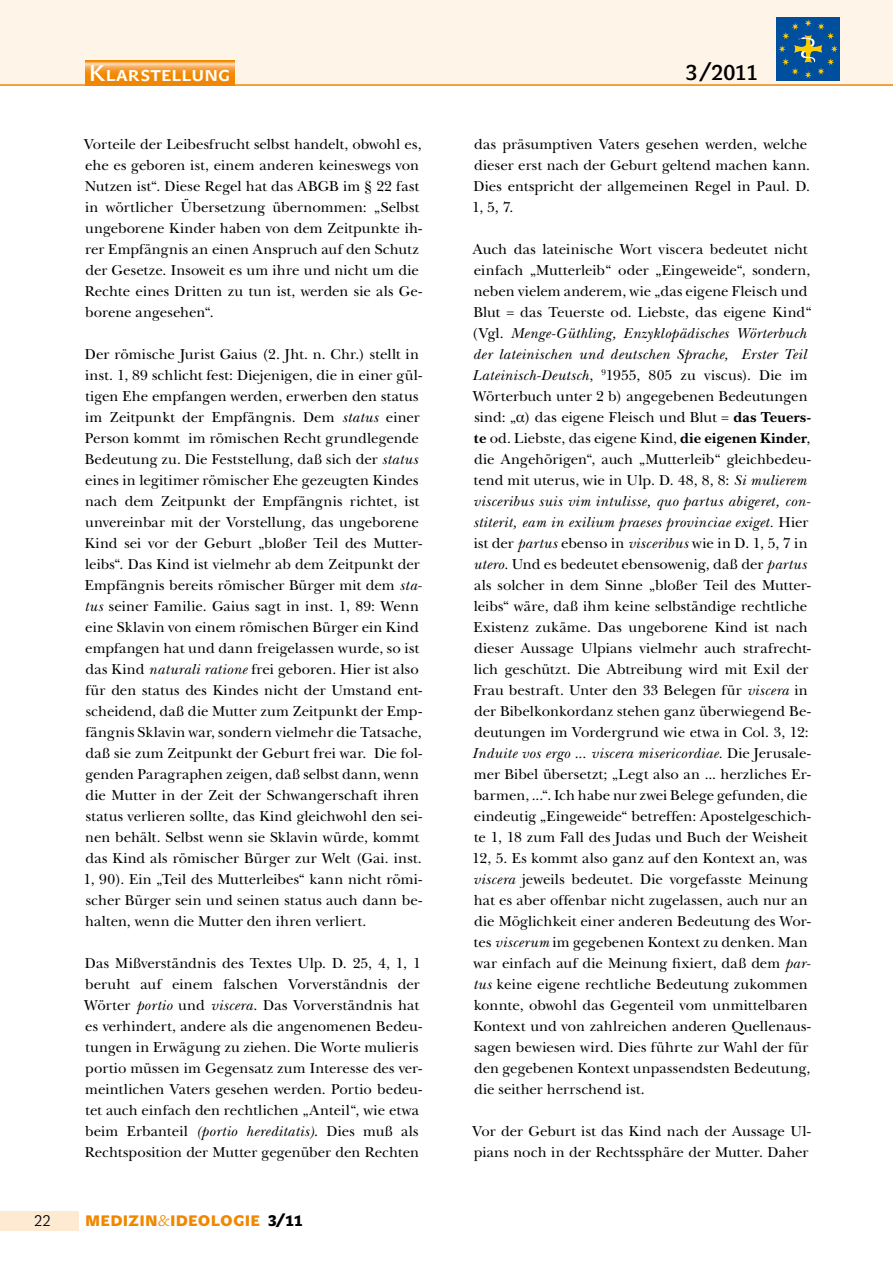
<style>
.page{position:relative;width:893px;height:1263px;background:#fff}
.page>*{position:absolute;margin:0;border:0;box-sizing:border-box;transform-origin:0 0}
.t1{font:22.5px "John Sans Medium Pro";letter-spacing:.02em;color:#fff}
.t2{font:21px "John Sans Medium Pro";color:#000}
.t3{font:15px/21px "New Baskerville Std";color:#000}
.t4{font:15px "John Sans Black Pro";letter-spacing:.015em;color:#f18700}
.t5{font:15px "John Sans Lite Pro";color:#000}
.s1{font-style:italic}
.s2{font-family:"John Sans Lite Pro"}
.s3{color:#000}
.s4{font-family:"Times"}
.s5{font-weight:700}
</style>
<div class="page">
<div style="left:0;top:1211px;width:79px;height:19px;background:#fee9d2"></div>
<div style="left:0;top:0;width:893px;height:86px;background:#fef4e8"></div>
<hr style="left:0;top:84px;width:893px;height:2px;background:#f18700">
<div style="left:777px;top:17px;width:63px;height:63px;background:#004e9e"></div>
<svg style="left:779px;top:19px;width:59px;height:59px"></svg>
<svg style="left:85px;top:61px;width:149px;height:23px;background:#f4992a"></svg>
<h1 class="t1" style="left:89px;top:60px;width:142px">Klarstellung</h1>
<h2 class="t2" style="left:686px;top:61px;width:74px">3/2011</h2>
<p class="t3" style="left:84px;top:133px;width:339px">Vorteile der Leibesfrucht selbst handelt, obwohl es, ehe es geboren ist, einem anderen keineswegs von Nutzen ist“. Diese Regel hat das ABGB im § 22 fast in wörtlicher Übersetzung übernommen: „Selbst ungeborene Kinder haben von dem Zeitpunkte ih&shy;rer Empfängnis an einen Anspruch auf den Schutz der Gesetze. Insoweit es um ihre und nicht um die Rechte eines Dritten zu tun ist, werden sie als Ge&shy;borene angesehen“.</p>
<p class="t3" style="left:83px;top:343px;width:340px">Der römische Jurist Gaius (2. Jht. n. Chr.) stellt in inst. 1, 89 schlicht fest: Diejenigen, die in einer gül&shy;tigen Ehe empfangen werden, erwerben den status im Zeitpunkt der Empfängnis. Dem <span class="s1">status</span> einer Person kommt im römischen Recht grundlegende Bedeutung zu. Die Feststellung, daß sich der <span class="s1">status </span>eines in legitimer römischer Ehe gezeugten Kindes nach dem Zeitpunkt der Empfängnis richtet, ist unvereinbar mit der Vorstellung, das ungeborene Kind sei vor der Geburt „bloßer Teil des Mutter&shy;leibs“. Das Kind ist vielmehr ab dem Zeitpunkt der Empfängnis bereits römischer Bürger mit dem <span class="s1">sta&shy;tus</span> seiner Familie. Gaius sagt in inst. 1, 89: Wenn eine Sklavin von einem römischen Bürger ein Kind empfangen hat und dann freigelassen wurde, so ist das Kind <span class="s1">naturali ratione</span> frei geboren. Hier ist also für den status des Kindes nicht der Umstand ent&shy;scheidend, daß die Mutter zum Zeitpunkt der Emp&shy;fängnis Sklavin war, sondern vielmehr die Tatsache, daß sie zum Zeitpunkt der Geburt frei war. Die fol&shy;genden Paragraphen zeigen, daß selbst dann, wenn die Mutter in der Zeit der Schwangerschaft ihren status verlieren sollte, das Kind gleichwohl den sei&shy;nen behält. Selbst wenn sie Sklavin würde, kommt das Kind als römischer Bürger zur Welt (Gai. inst.<br>1, 90). Ein „Teil des Mutterleibes“ kann nicht römi&shy;scher Bürger sein und seinen status auch dann be&shy;halten, wenn die Mutter den ihren verliert.</p>
<p class="t3" style="left:84px;top:952px;width:339px">Das Mißverständnis des Textes Ulp. D. 25, 4, 1, 1 beruht auf einem falschen Vorverständnis der Wörter <span class="s1">portio</span> und <span class="s1">viscera</span>. Das Vorverständnis hat es verhindert, andere als die angenomenen Bedeu&shy;tungen in Erwägung zu ziehen. Die Worte mulieris portio müssen im Gegensatz zum Interesse des ver&shy;meintlichen Vaters gesehen werden. Portio bedeu&shy;tet auch einfach den rechtlichen „Anteil“, wie etwa beim Erbanteil <span class="s1">(portio hereditatis)</span>. Dies muß als Rechtsposition der Mutter gegenüber den Rechten</p>
<p class="t5" style="left:34px;top:1212px;width:18px">22</p>
<p class="t4" style="left:85px;top:1212px;width:219px">MEDIZIN<span class="s2">&amp;</span>I DEOLOGIE <span class="s3">3/11</span></p>
<p class="t3" style="left:472px;top:133px;width:340px">das präsumptiven Vaters gesehen werden, welche dieser erst nach der Geburt geltend machen kann.<br>Dies entspricht der allgemeinen Regel in Paul. D.<br>1, 5, 7.</p>
<p class="t3" style="left:472px;top:238px;width:342px">Auch das lateinische Wort viscera bedeutet nicht einfach „Mutterleib“ oder „Eingeweide“, sondern, neben vielem anderem, wie „das eigene Fleisch und Blut = das Teuerste od. Liebste, das eigene Kind“ (Vgl. <span class="s1">Menge-Güthling, Enzyklopädisches Wörterbuch der lateinischen und deutschen Sprache, Erster Teil Lateinisch-Deutsch</span>, <sup>9</sup>1955, 805 zu viscus). Die im Wörterbuch unter 2 b) angegebenen Bedeutungen sind: „<span class="s4">α</span>) das eigene Fleisch und Blut = <span class="s5">das Teuers&shy;te</span> od. Liebste, das eigene Kind, <span class="s5">die eigenen Kinder</span>, die Angehörigen“, auch „Mutterleib“ gleichbedeu&shy;tend mit uterus, wie in Ulp. D. 48, 8, 8: <span class="s1">Si mulierem visceribus suis vim intulisse, quo partus abigeret, con&shy;stiterit, eam in exilium praeses provinciae exiget.</span> Hier ist der <span class="s1">partus</span> ebenso in <span class="s1">visceribus</span> wie in D. 1, 5, 7 in <span class="s1">utero</span>. Und es bedeutet ebensowenig, daß der <span class="s1">partus </span>als solcher in dem Sinne „bloßer Teil des Mutter&shy;leibs“ wäre, daß ihm keine selbständige rechtliche Existenz zukäme. Das ungeborene Kind ist nach dieser Aussage Ulpians vielmehr auch strafrecht&shy;lich geschützt. Die Abtreibung wird mit Exil der Frau bestraft. Unter den 33 Belegen für <span class="s1">viscera</span> in der Bibelkonkordanz stehen ganz überwiegend Be&shy;deutungen im Vordergrund wie etwa in Col. 3, 12:<br><span class="s1">Induite vos ergo ... viscera misericordiae.</span> Die Jerusale&shy;mer Bibel übersetzt; „Legt also an ... herzliches Er&shy;barmen, ...“. Ich habe nur zwei Belege gefunden, die eindeutig „Eingeweide“ betreffen: Apostelgeschich&shy;te 1, 18 zum Fall des Judas und Buch der Weisheit 12, 5. Es kommt also ganz auf den Kontext an, was <span class="s1">viscera</span> jeweils bedeutet. Die vorgefasste Meinung hat es aber offenbar nicht zugelassen, auch nur an die Möglichkeit einer anderen Bedeutung des Wor&shy;tes <span class="s1">viscerum</span> im gegebenen Kontext zu denken. Man war einfach auf die Meinung fixiert, daß dem <span class="s1">par&shy;tus</span> keine eigene rechtliche Bedeutung zukommen konnte, obwohl das Gegenteil vom unmittelbaren Kontext und von zahlreichen anderen Quellenaus&shy;sagen bewiesen wird. Dies führte zur Wahl der für den gegebenen Kontext unpassendsten Bedeutung, die seither herrschend ist.</p>
<p class="t3" style="left:473px;top:1120px;width:339px">Vor der Geburt ist das Kind nach der Aussage Ul&shy;pians noch in der Rechtssphäre der Mutter. Daher</p>
</div>
